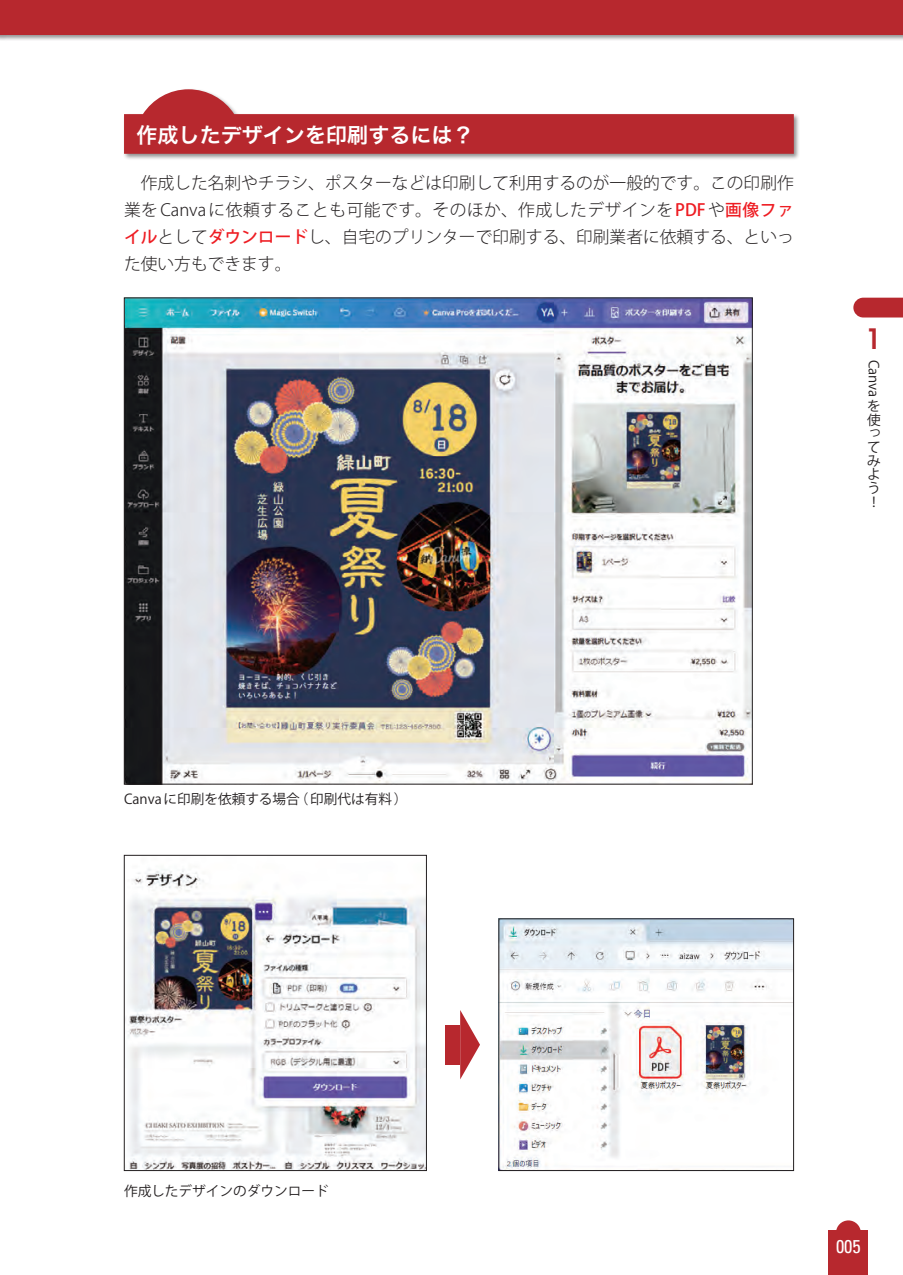
<style>
.page{position:relative;width:903px;height:1275px;background:#fff}
.page>*{position:absolute;margin:0;border:0;box-sizing:border-box;transform-origin:0 0}
.t1{font:600 condensed 28.53px "Avant Garde";color:#b7282e}
.t2{font:21px "Hira Kaku Pro W6";color:#fff}
.t3{font:condensed 18.55px "Univers";color:#fff}
.t4{font:300 16.8px/27.3px "Koz Go Pro";color:#231f20;text-align:justify}
.t5{font:13.65px/13.7px "Koz Go Pro";color:#231f20}
.s1{font-weight:500;color:#ee1d23}
</style>
<div class="page">
<svg style="left:853px;top:298px;width:50px;height:19px"></svg>
<div style="left:828px;top:1230px;width:40px;height:45px;background:#b7282e"></div>
<div style="left:836px;top:1220px;width:25px;height:25px;background:#b7282e;border-radius:50%"></div>
<div style="left:0;top:0;width:903px;height:42px;background:#231f20;opacity:.5"></div>
<div style="left:0;top:0;width:903px;height:35px;background:#b7282e"></div>
<div style="left:123px;top:88px;width:677px;height:72px;background:#231f20;opacity:.5"></div>
<svg style="left:124px;top:89px;width:670px;height:65px"></svg>
<img style="left:126px;top:300px;width:624px;height:482px">
<img style="left:128px;top:869px;width:297px;height:300px">
<div style="left:124px;top:855px;width:303px;height:316px;border:1px solid #231f20"></div>
<img style="left:501px;top:921px;width:291px;height:248px">
<div style="left:499px;top:919px;width:295px;height:252px;border:1px solid #231f20"></div>
<div style="left:445px;top:1025px;width:15px;height:39px;background:#b7282e"></div>
<svg style="left:460px;top:1010px;width:20px;height:69px"></svg>
<p class="t2" style="left:136px;top:116px;width:339px">作成したデザインを印刷するには？</p>
<p class="t4" style="left:124px;top:169px;width:671px">　作成した名刺やチラシ、ポスターなどは印刷して利用するのが一般的です。この印刷作業をCanvaに依頼することも可能です。そのほか、作成したデザインを<span class="s1">PDF</span>や<span class="s1">画像ファイル</span>として<span class="s1">ダウンロード</span>し、自宅のプリンターで印刷する、印刷業者に依頼する、といった使い方もできます。</p>
<h1 class="t1" style="left:866px;top:321px;width:17px">1</h1>
<p class="t5" style="left:880px;top:360px;width:39px;rotate:90deg">Canva</p>
<p class="t5" style="left:867px;top:400px;width:15px">を使ってみよう！</p>
<p class="t5" style="left:124px;top:792px;width:285px">Canva に印刷を依頼する場合（印刷代は有料）</p>
<p class="t5" style="left:124px;top:1185px;width:206px">作成したデザインのダウンロード</p>
<p class="t3" style="left:836px;top:1234px;width:26px">005</p>
</div>
